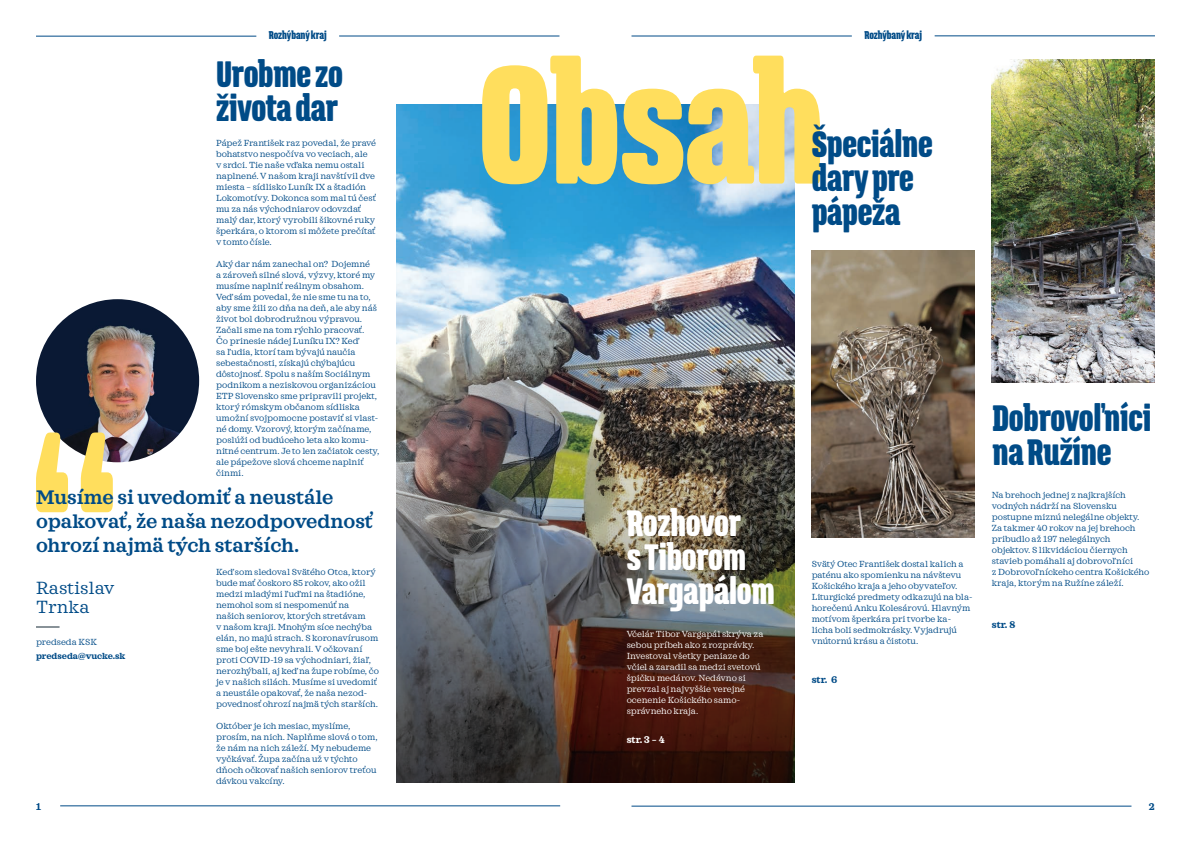
<style>
.page{position:relative;width:1191px;height:842px;background:#fff}
.page>*{position:absolute;margin:0;border:0;box-sizing:border-box;transform-origin:0 0}
.t1{font:900 148.8px "Triump";letter-spacing:-.01em;color:#ffde5d;scale:.8 1}
.t2{font:900 32.5px/34px "Triump";letter-spacing:-.01em;color:#004b87;scale:.8 1}
.t3{font:900 32.5px/34px "Triump";letter-spacing:-.01em;color:#fff;scale:.8 1}
.t4{font:600 20px/24px "Sagona";color:#004b87}
.t5{font:18px/19px "Sagona";color:#004b87}
.t6{font:900 10px "Triump";letter-spacing:-.01em;color:#004b87;scale:.8 1}
.t7{font:700 10px "Sagona";color:#004b87}
.t8{font:700 10px "Sagona";color:#fff}
.t9{font:9px/11px "Sagona";color:#004b87}
.t10{font:9px/11px "Sagona";color:#fff}
.t11{font:700 9px "Sagona";color:#004b87}
</style>
<div class="page">
<img style="left:396px;top:104px;width:398px;height:216px">
<img style="left:396px;top:320px;width:398px;height:463px">
<svg style="left:36px;top:627px;width:24px;height:1px"></svg>
<img style="left:36px;top:299px;width:163px;height:163px;border-radius:82px">
<hr style="left:36px;top:36px;width:220px;height:1px;background:#004b87">
<img style="left:811px;top:251px;width:163px;height:286px">
<hr style="left:631px;top:806px;width:500px;height:1px;background:#004b87">
<hr style="left:60px;top:806px;width:500px;height:1px;background:#004b87">
<hr style="left:339px;top:36px;width:220px;height:1px;background:#004b87">
<hr style="left:631px;top:36px;width:221px;height:1px;background:#004b87">
<hr style="left:934px;top:36px;width:221px;height:1px;background:#004b87">
<img style="left:991px;top:60px;width:164px;height:323px">
<svg style="left:36px;top:432px;width:77px;height:80px"></svg>
<p class="t6" style="left:269px;top:28px;width:74px">Rozhýbaný kraj</p>
<p class="t6" style="left:864px;top:28px;width:74px">Rozhýbaný kraj</p>
<h2 class="t2" style="left:216px;top:56px;width:160px">Urobme zo života dar</h2>
<p class="t9" style="left:216px;top:138px;width:161px">Pápež František raz povedal, že pravé bohatstvo nespočíva vo veciach, ale<br>v srdci. Tie naše vďaka nemu ostali naplnené. V našom kraji navštívil dve miesta – sídlisko Luník IX a štadión Lokomotívy. Dokonca som mal tú česť mu za nás východniarov odovzdať malý dar, ktorý vyrobili šikovné ruky šperkára, o ktorom si môžete prečítať v tomto čísle.</p>
<p class="t9" style="left:216px;top:259px;width:165px">Aký dar nám zanechal on? Dojemné<br>a zároveň silné slová, výzvy, ktoré my musíme naplniť reálnym obsahom.<br>Veď sám povedal, že nie sme tu na to, aby sme žili zo dňa na deň, ale aby náš život bol dobrodružnou výpravou.<br>Začali sme na tom rýchlo pracovať.<br>Čo prinesie nádej Luníku IX? Keď<br>sa ľ udia, ktorí tam bývajú naučia sebestačnosti, získajú chýbajúcu dôstojnosť. Spolu s naším Sociálnym podnikom a neziskovou organizáciou ETP Slovensko sme pripravili projekt, ktorý rómskym občanom sídliska umožní svojpomocne postaviť si vlast&shy;né domy. Vzorový, ktorým začíname, poslúži od budúceho leta ako komu&shy;nitné centrum. Je to len začiatok cesty, ale pápežove slová chceme naplniť činmi.</p>
<h3 class="t4" style="left:36px;top:486px;width:338px">Musíme si uvedomiť a neustále opakovať, že naša nezodpovednosť ohrozí najmä tých starších.</h3>
<h3 class="t5" style="left:36px;top:578px;width:80px">Rastislav<br>Trnka</h3>
<p class="t9" style="left:36px;top:637px;width:63px">predseda KSK</p>
<p class="t11" style="left:36px;top:650px;width:91px">predseda@vucke.sk</p>
<p class="t7" style="left:36px;top:800px;width:6px">1</p>
<p class="t9" style="left:216px;top:567px;width:164px">Keď som sledoval Svätého Otca, ktorý bude mať čoskoro 85 rokov, ako ožil medzi mladými ľ uďmi na štadióne, nemohol som si nespomenúť na našich seniorov, ktorých stretávam<br>v našom kraji. Mnohým síce nechýba elán, no majú strach. S koronavírusom sme boj ešte nevyhrali. V očkovaní proti COVID-19 sa východniari, žiaľ, nerozhýbali, aj keď na župe robíme, čo je v našich silách. Musíme si uvedomiť a neustále opakovať, že naša nezod&shy;povednosť ohrozí najmä tých starších.</p>
<p class="t9" style="left:216px;top:721px;width:163px">Október je ich mesiac, myslíme, prosím, na nich. Naplňme slová o tom, že nám na nich záleží. My nebudeme vyčkávať. Župa začína už v týchto dňoch očkovať našich seniorov treťou dávkou vakcíny.</p>
<h1 class="t1" style="left:478px;top:17px;width:435px">Obsah</h1>
<h2 class="t2" style="left:811px;top:126px;width:153px">Špeciálne dary pre pápeža</h2>
<h2 class="t3" style="left:626px;top:505px;width:187px">Rozhovor<br>s Tiborom<br>Vargapálom</h2>
<p class="t10" style="left:626px;top:629px;width:138px">Včelár Tibor Vargapál skrýva za sebou príbeh ako z rozprávky.<br>Investoval všetky peniaze do včiel a zaradil sa medzi svetovú špičku medárov. Nedávno si prevzal aj najvyššie verejné ocenenie Košického samo&shy;správneho kraja.</p>
<p class="t8" style="left:626px;top:733px;width:39px">str. 3 – 4</p>
<p class="t9" style="left:811px;top:559px;width:162px">Svätý Otec František dostal kalich a paténu ako spomienku na návštevu Košického kraja a jeho obyvateľov.<br>Liturgické predmety odkazujú na bla&shy;horečenú Anku Kolesárovú. Hlavným motívom šperkára pri tvorbe ka&shy;licha boli sedmokrásky. Vyjadrujú vnútornú krásu a čistotu.</p>
<p class="t7" style="left:811px;top:673px;width:27px">str. 6</p>
<h2 class="t2" style="left:992px;top:400px;width:200px">Dobrovoľníci na Ružíne</h2>
<p class="t9" style="left:991px;top:489px;width:159px">Na brehoch jednej z najkrajších vodných nádrží na Slovensku postupne miznú nelegálne objekty.<br>Za takmer 40 rokov na jej brehoch pribudlo až 197 nelegálnych objektov. S likvidáciou čiernych stavieb pomáhali aj dobrovoľníci<br>z Dobrovoľníckeho centra Košického kraja, ktorým na Ružíne záleží.</p>
<p class="t7" style="left:991px;top:618px;width:25px">str. 8</p>
<p class="t7" style="left:1149px;top:800px;width:7px">2</p>
</div>
